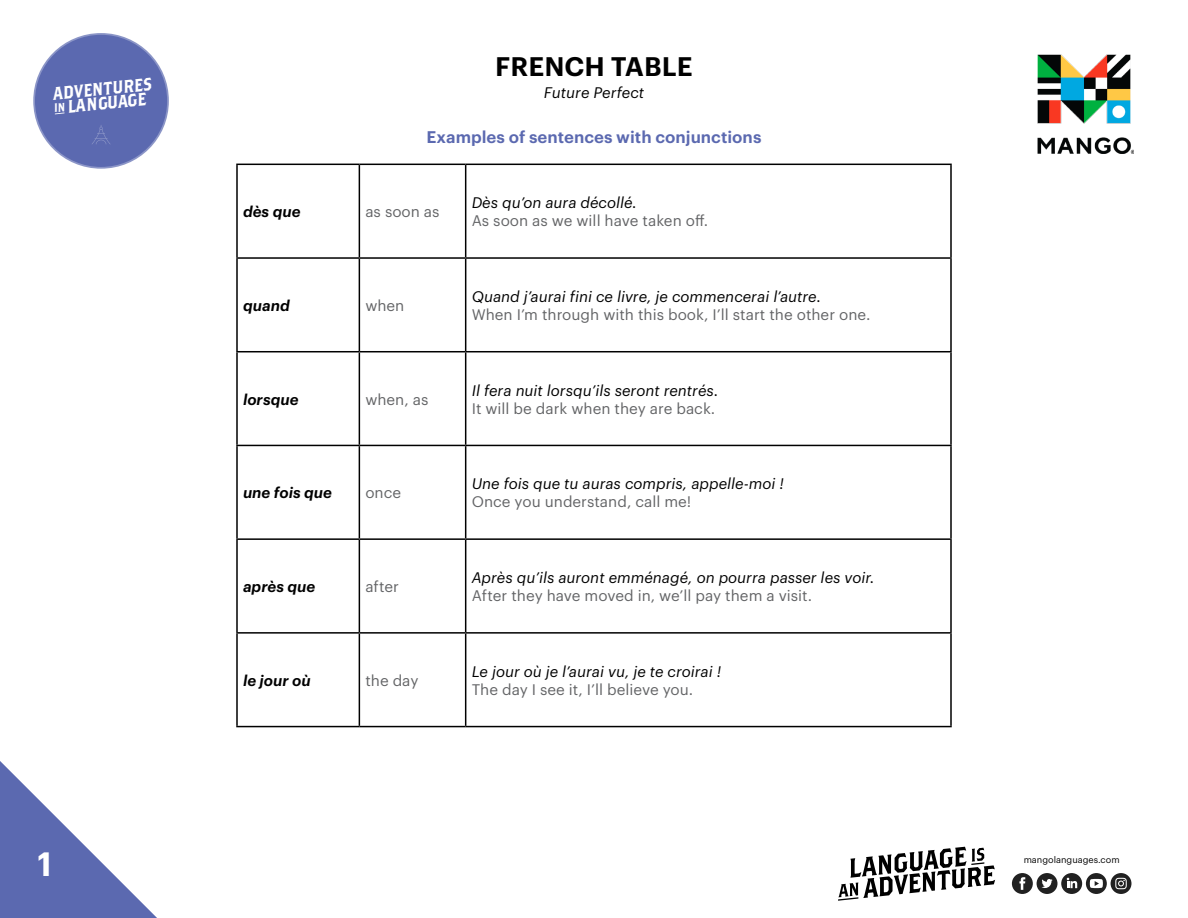
<style>
.page{position:relative;width:1188px;height:918px;background:#fff}
.page>*{position:absolute;margin:0;border:0;box-sizing:border-box;transform-origin:0 0}
.t1{font:600 33px "Graphik LCG";color:#fff}
.t2{font:600 26.25px "Graphik LCG";color:#000}
.t3{font:17.85px/14.4px "Brothers OT";color:#fff;scale:.91 1}
.t4{font:600 16.5px "Graphik LCG";color:#5b69b0}
.t5{font:italic 15px/18px "Graphik LCG";color:#000}
.t6{font:15px/18px "Graphik LCG";color:#636466}
.t7{font:italic 600 15px "Graphik LCG";color:#000}
.t8{font:9px "Graphik LCG";color:#000}
.s1{font-size:12px}
.s2{font-style:italic;color:#000}
.s3{font-style:normal;color:#636466}
</style>
<div class="page">
<hr style="left:236px;top:164px;width:123px;height:1px;background:#000">
<hr style="left:236px;top:165px;width:2px;height:92px;background:#000">
<hr style="left:359px;top:164px;width:107px;height:1px;background:#000">
<hr style="left:359px;top:165px;width:1px;height:92px;background:#000">
<hr style="left:466px;top:164px;width:486px;height:1px;background:#000">
<hr style="left:465px;top:165px;width:1px;height:92px;background:#000">
<hr style="left:950px;top:165px;width:2px;height:92px;background:#000">
<hr style="left:236px;top:257px;width:123px;height:2px;background:#000">
<hr style="left:236px;top:259px;width:2px;height:92px;background:#000">
<hr style="left:359px;top:257px;width:107px;height:2px;background:#000">
<hr style="left:359px;top:259px;width:1px;height:92px;background:#000">
<hr style="left:466px;top:257px;width:486px;height:2px;background:#000">
<hr style="left:465px;top:259px;width:1px;height:92px;background:#000">
<hr style="left:950px;top:259px;width:2px;height:92px;background:#000">
<hr style="left:236px;top:351px;width:123px;height:1px;background:#000">
<hr style="left:236px;top:352px;width:2px;height:93px;background:#000">
<hr style="left:359px;top:351px;width:107px;height:1px;background:#000">
<hr style="left:359px;top:352px;width:1px;height:93px;background:#000">
<hr style="left:466px;top:351px;width:486px;height:1px;background:#000">
<hr style="left:465px;top:352px;width:1px;height:93px;background:#000">
<hr style="left:950px;top:352px;width:2px;height:93px;background:#000">
<hr style="left:236px;top:445px;width:123px;height:1px;background:#000">
<hr style="left:236px;top:446px;width:2px;height:92px;background:#000">
<hr style="left:359px;top:445px;width:107px;height:1px;background:#000">
<hr style="left:359px;top:446px;width:1px;height:92px;background:#000">
<hr style="left:466px;top:445px;width:486px;height:1px;background:#000">
<hr style="left:465px;top:446px;width:1px;height:92px;background:#000">
<hr style="left:950px;top:446px;width:2px;height:92px;background:#000">
<hr style="left:236px;top:538px;width:123px;height:2px;background:#000">
<hr style="left:236px;top:540px;width:2px;height:92px;background:#000">
<hr style="left:359px;top:538px;width:107px;height:2px;background:#000">
<hr style="left:359px;top:540px;width:1px;height:92px;background:#000">
<hr style="left:466px;top:538px;width:486px;height:2px;background:#000">
<hr style="left:465px;top:540px;width:1px;height:92px;background:#000">
<hr style="left:950px;top:540px;width:2px;height:92px;background:#000">
<hr style="left:236px;top:632px;width:123px;height:2px;background:#000">
<hr style="left:236px;top:634px;width:2px;height:92px;background:#000">
<hr style="left:359px;top:632px;width:107px;height:2px;background:#000">
<hr style="left:359px;top:634px;width:1px;height:92px;background:#000">
<hr style="left:466px;top:632px;width:486px;height:2px;background:#000">
<hr style="left:465px;top:634px;width:1px;height:92px;background:#000">
<hr style="left:950px;top:634px;width:2px;height:92px;background:#000">
<hr style="left:236px;top:726px;width:123px;height:1px;background:#000">
<hr style="left:359px;top:726px;width:107px;height:1px;background:#000">
<hr style="left:466px;top:726px;width:486px;height:1px;background:#000">
<div style="left:33px;top:33px;width:136px;height:136px;background:#5b69b0;border-radius:50%"></div>
<svg style="left:55px;top:112px;width:10px;height:2px"></svg>
<div style="left:32px;top:31px;width:139px;height:139px;border:3px solid #fff;border-radius:50%"></div>
<svg style="left:92px;top:125px;width:18px;height:19px"></svg>
<img style="left:1038px;top:54px;width:96px;height:100px">
<svg style="left:0;top:761px;width:157px;height:157px"></svg>
<svg style="left:838px;top:847px;width:157px;height:54px"></svg>
<div style="left:1086px;top:873px;width:21px;height:21px;background:#212121;border-radius:10px"></div>
<svg style="left:1090px;top:879px;width:13px;height:9px"></svg>
<div style="left:1037px;top:873px;width:20px;height:21px;background:#212121;border-radius:10px"></div>
<svg style="left:1041px;top:879px;width:12px;height:9px"></svg>
<div style="left:1061px;top:873px;width:21px;height:21px;background:#212121;border-radius:10px"></div>
<svg style="left:1067px;top:878px;width:10px;height:10px"></svg>
<div style="left:1012px;top:873px;width:21px;height:21px;background:#212121;border-radius:10px"></div>
<svg style="left:1019px;top:877px;width:6px;height:13px"></svg>
<div style="left:1111px;top:873px;width:20px;height:21px;background:#212121;border-radius:10px"></div>
<svg style="left:1115px;top:878px;width:12px;height:11px"></svg>
<p class="t3" style="left:52px;top:88px;width:111px;rotate:-6deg">ADVENTURES<br><span class="s1">IN</span> LANGUAGE</p>
<p class="t1" style="left:37px;top:839px;width:16px">1</p>
<p class="t2" style="left:495px;top:46px;width:199px">FRENCH TABLE</p>
<p class="t5" style="left:544px;top:83px;width:102px">Future Perfect</p>
<p class="t4" style="left:427px;top:124px;width:336px">Examples of sentences with conjunctions</p>
<p class="t7" style="left:243px;top:200px;width:59px">dès que</p>
<p class="t6" style="left:365px;top:202px;width:76px">as soon as</p>
<p class="t6" style="left:472px;top:193px;width:238px"><span class="s2">Dès qu’on aura décollé.<br></span>As soon as we will have taken off.</p>
<p class="t7" style="left:243px;top:294px;width:48px">quand</p>
<p class="t6" style="left:365px;top:295px;width:41px">when</p>
<p class="t6" style="left:472px;top:286px;width:400px"><span class="s2">Quand j’aurai fini ce livre, je commencerai l’autre.<br></span>When I’m through with this book, I’ll start the other one.</p>
<p class="t7" style="left:243px;top:388px;width:57px">lorsque</p>
<p class="t6" style="left:365px;top:389px;width:65px">when, as</p>
<p class="t5" style="left:472px;top:380px;width:248px">Il fera nuit lorsqu’ils seront rentrés.<br><span class="s3">It will be dark when they are back.</span></p>
<p class="t7" style="left:243px;top:482px;width:91px">une fois que</p>
<p class="t6" style="left:365px;top:483px;width:37px">once</p>
<p class="t5" style="left:472px;top:474px;width:314px">Une fois que tu auras compris, appelle-moi !<br><span class="s3">Once you understand, call me!</span></p>
<p class="t7" style="left:243px;top:575px;width:74px">après que</p>
<p class="t6" style="left:365px;top:576px;width:35px">after</p>
<p class="t5" style="left:472px;top:567px;width:405px">Après qu’ils auront emménagé, on pourra passer les voir.<br><span class="s3">After they have moved in, we’ll pay them a visit.</span></p>
<p class="t7" style="left:243px;top:669px;width:69px">le jour où</p>
<p class="t6" style="left:365px;top:670px;width:55px">the day</p>
<p class="t5" style="left:472px;top:661px;width:251px">Le jour où je l’aurai vu, je te croirai !<br><span class="s3">The day I see it, I’ll believe you.</span></p>
<p class="t8" style="left:1024px;top:853px;width:98px">mangolanguages.com</p>
</div>
